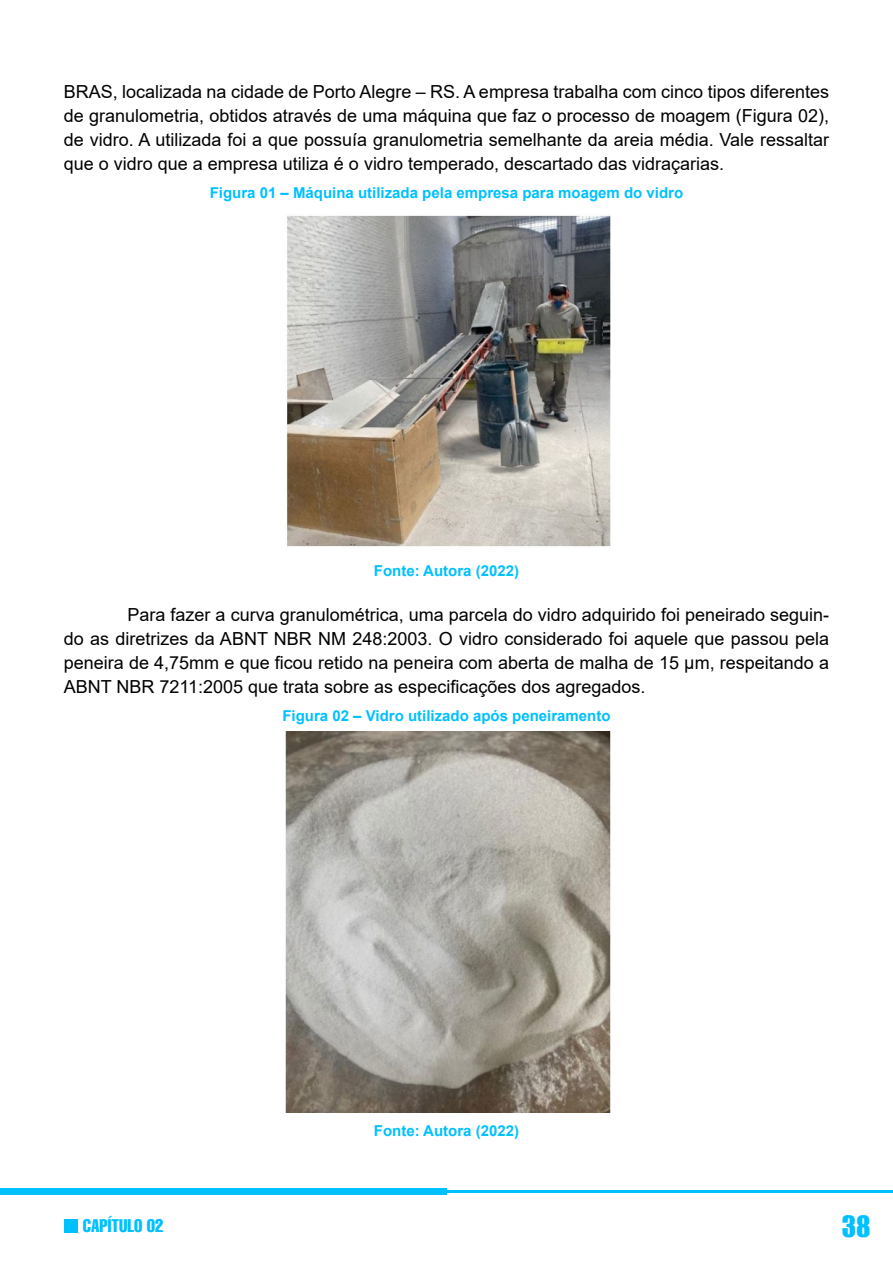
<style>
.page{position:relative;width:893px;height:1263px;background:#fff}
.page>*{position:absolute;margin:0;border:0;box-sizing:border-box;transform-origin:0 0}
.t1{font:27px "Impact";color:#00c0ff}
.t2{font:18px/24px "Arial";color:#000;text-align:justify}
.t3{font:extra-condensed 18px "Helvetica";color:#00c0ff}
.t4{font:700 15px "Arial";color:#00c0ff}
</style>
<div class="page">
<div style="left:0;top:1188px;width:446px;height:7px;background:#00c0ff"></div>
<hr style="left:446px;top:1191px;width:447px;height:2px;background:#00c0ff">
<div style="left:65px;top:1219px;width:13px;height:14px;background:#00c0ff"></div>
<img style="left:286px;top:215px;width:324px;height:332px">
<img style="left:286px;top:731px;width:324px;height:381px">
<p class="t2" style="left:64px;top:80px;width:767px">BRAS, localizada na cidade de Porto Alegre – RS. A empresa trabalha com cinco tipos diferentes de granulometria, obtidos através de uma máquina que faz o processo de moagem (Figura 02), de vidro. A utilizada foi a que possuía granulometria semelhante da areia média. Vale ressaltar que o vidro que a empresa utiliza é o vidro temperado, descartado das vidraçarias.</p>
<p class="t4" style="left:210px;top:182px;width:475px">Figura 01 – Máquina utilizada pela empresa para moagem do vidro</p>
<p class="t4" style="left:374px;top:560px;width:147px">Fonte: Autora (2022)</p>
<p class="t2" style="left:64px;top:603px;width:767px;text-indent:64px">Para fazer a curva granulométrica, uma parcela do vidro adquirido foi peneirado seguin&shy;do as diretrizes da ABNT NBR NM 248:2003. O vidro considerado foi aquele que passou pela peneira de 4,75mm e que ficou retido na peneira com aberta de malha de 15 µm, respeitando a ABNT NBR 7211:2005 que trata sobre as especificações dos agregados.</p>
<p class="t4" style="left:282px;top:705px;width:330px">Figura 02 – Vidro utilizado após peneiramento</p>
<p class="t4" style="left:374px;top:1120px;width:147px">Fonte: Autora (2022)</p>
<p class="t3" style="left:83px;top:1214px;width:82px">CAPÍTULO 02</p>
<h1 class="t1" style="left:842px;top:1206px;width:30px">38</h1>
</div>
